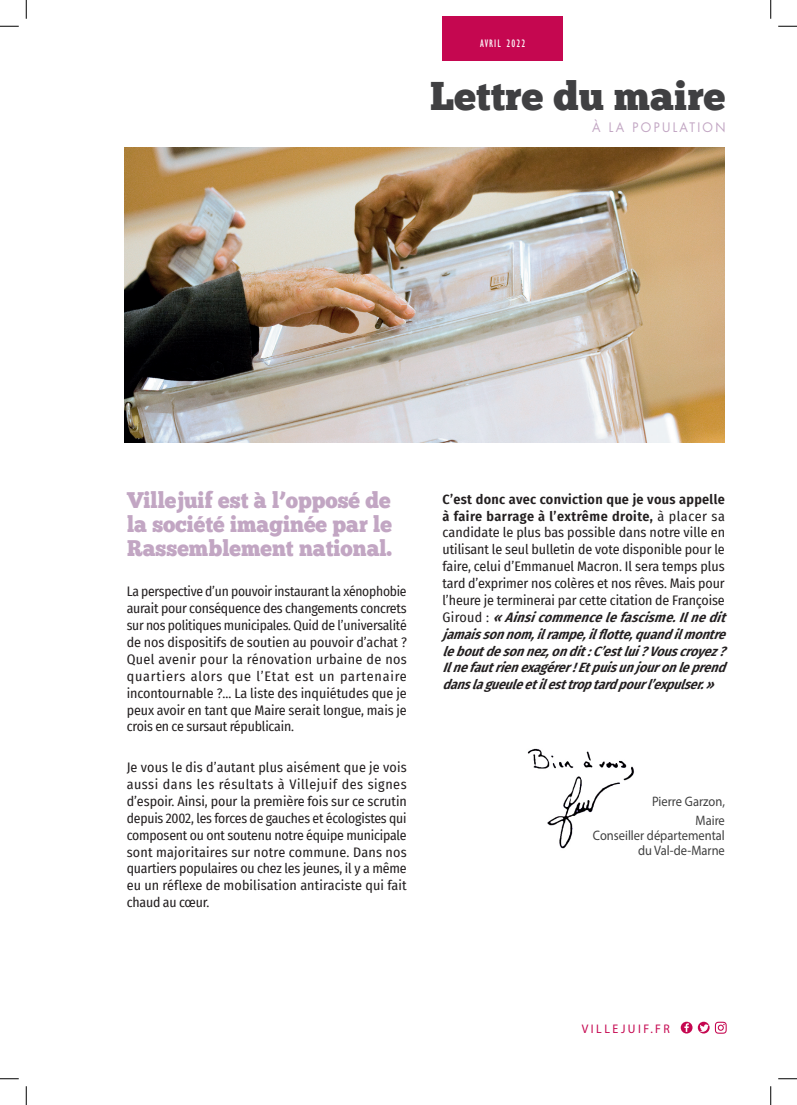
<style>
.page{position:relative;width:797px;height:1105px;background:#fff}
.page>*{position:absolute;margin:0;border:0;box-sizing:border-box;transform-origin:0 0}
.t1{font:39.88px "Chunk Five Ex";color:#404042}
.t2{font:22.5px/24.2px "Chunk Five Ex";color:#c2a6c3;text-align:justify;scale:.95 1}
.t3{font:13.75px/15px "Myriad Pro";color:#404040;text-align:right;scale:.91 1}
.t4{font:13.5px/16.9px "Fira Sans Condensed";letter-spacing:-.005em;color:#231f20;text-align:justify;scale:1.04 1}
.t5{font:13.5px/16.9px "Fira Sans Condensed";letter-spacing:-.005em;color:#231f20;text-align:justify}
.t6{font:12.75px "Futura Std";letter-spacing:.19em;color:#c2a6c3;scale:.95 1}
.t7{font:12.5px "Myriad Pro";letter-spacing:.21em;color:#c50750;scale:.95 1}
.t8{font:condensed 11.25px "Gill Sans";letter-spacing:.1em;color:#fff;scale:.95 1}
.s1{font-weight:600}
.s2{font-weight:600;font-style:italic}
</style>
<div class="page">
<img style="left:527px;top:748px;width:107px;height:101px">
<svg style="left:680px;top:1022px;width:29px;height:11px"></svg>
<svg style="left:715px;top:1022px;width:11px;height:12px"></svg>
<div style="left:442px;top:16px;width:120px;height:44px;background:#c50750"></div>
<img style="left:124px;top:148px;width:601px;height:294px">
<svg style="left:0;top:25px;width:19px;height:2px"></svg>
<svg style="left:778px;top:25px;width:19px;height:2px"></svg>
<svg style="left:0;top:1078px;width:19px;height:1px"></svg>
<svg style="left:778px;top:1078px;width:19px;height:1px"></svg>
<svg style="left:25px;top:0;width:2px;height:19px"></svg>
<svg style="left:25px;top:1086px;width:2px;height:19px"></svg>
<svg style="left:770px;top:0;width:1px;height:19px"></svg>
<svg style="left:770px;top:1086px;width:1px;height:19px"></svg>
<p class="t8" style="left:480px;top:37px;width:49px">AVRIL 2022</p>
<p class="t1" style="left:430px;top:66px;width:297px">Lettre du maire</p>
<p class="t6" style="left:592px;top:119px;width:142px">À LA POPULATION</p>
<p class="t2" style="left:127px;top:487px;width:280px">Villejuif est à l’opposé de la société imaginée par le Rassemblement national.</p>
<p class="t5" style="left:127px;top:583px;width:282px">La perspective d’un pouvoir instaurant la xénophobie aurait pour conséquence des changements concrets sur nos politiques municipales. Quid de l’universalité de nos dispositifs de soutien au pouvoir d’achat ?<br>Quel avenir pour la rénovation urbaine de nos quartiers alors que l’Etat est un partenaire incontournable ?… La liste des inquiétudes que je peux avoir en tant que Maire serait longue, mais je crois en ce sursaut républicain.</p>
<p class="t4" style="left:127px;top:759px;width:271px">Je vous le dis d’autant plus aisément que je vois aussi dans les résultats à Villejuif des signes d’espoir. Ainsi, pour la première fois sur ce scrutin depuis 2002, les forces de gauches et écologistes qui composent ou ont soutenu notre équipe municipale sont majoritaires sur notre commune. Dans nos quartiers populaires ou chez les jeunes, il y a même eu un réflexe de mobilisation antiraciste qui fait chaud au cœur.</p>
<p class="t4" style="left:442px;top:490px;width:280px;text-align:left"><span class="s1">C’est donc avec conviction que je vous appelle à faire barrage à l’extrême droite,</span> à placer sa candidate le plus bas possible dans notre ville en utilisant le seul bulletin de vote disponible pour le faire, celui d’Emmanuel Macron. Il sera temps plus tard d’exprimer nos colères et nos rêves. Mais pour l’heure je terminerai par cette citation de Françoise G i r o u d : <span class="s2">«Ainsicommencelefascisme.Ilnedit jamaissonnom,ilrampe,ilflotte,quandilmontre leboutdesonnez,ondit:C’estlui?Vouscroyez?<br>Ilnefautrienexagérer!Etpuisunjouronleprend danslagueuleetilesttroptardpourl’expulser.»</span></p>
<p class="t3" style="left:652px;top:794px;width:81px">Pierre Garzon,</p>
<p class="t3" style="left:593px;top:812px;width:146px">Maire<br>Conseiller départemental du Val-de-Marne</p>
<p class="t7" style="left:581px;top:1021px;width:94px">VILLEJUIF.FR</p>
</div>
